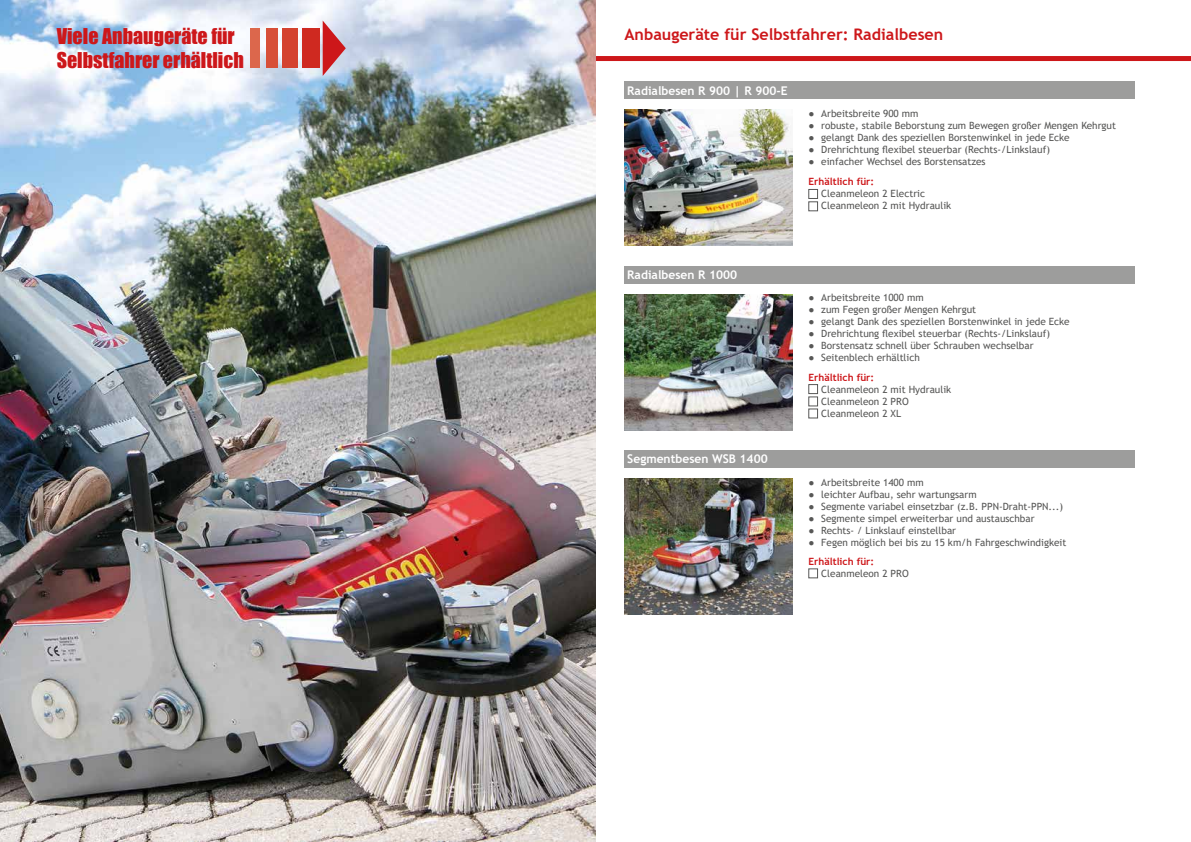
<style>
.page{position:relative;width:1191px;height:842px;background:#fff}
.page>*{position:absolute;margin:0;border:0;box-sizing:border-box;transform-origin:0 0}
.t1{font:20px/24px "Impact";color:#cd171a}
.t2{font:700 16px "Trebuchet MS";color:#cd171a}
.t3{font:700 12px "Trebuchet MS";color:#fff}
.t4{font:10px/12px "Trebuchet MS";color:#575756}
.t5{font:700 10px "Trebuchet MS";color:#cd171a}
.s1{font-weight:700}
</style>
<div class="page">
<div style="left:559px;top:56px;width:632px;height:5px;background:#cd171a"></div>
<img style="left:624px;top:110px;width:168px;height:136px">
<div style="left:624px;top:82px;width:510px;height:17px;background:#9d9d9c"></div>
<img style="left:624px;top:294px;width:168px;height:136px">
<div style="left:624px;top:266px;width:510px;height:17px;background:#9d9d9c"></div>
<div style="left:808px;top:202px;width:10px;height:9px;border:1px solid #575756"></div>
<div style="left:808px;top:189px;width:10px;height:10px;border:1px solid #575756"></div>
<img style="left:624px;top:478px;width:168px;height:136px">
<div style="left:624px;top:450px;width:510px;height:17px;background:#9d9d9c"></div>
<div style="left:808px;top:569px;width:10px;height:9px;border:1px solid #575756"></div>
<div style="left:808px;top:397px;width:10px;height:9px;border:1px solid #575756"></div>
<div style="left:808px;top:384px;width:10px;height:10px;border:1px solid #575756"></div>
<div style="left:808px;top:409px;width:10px;height:9px;border:1px solid #575756"></div>
<img style="left:0;top:0;width:595px;height:842px">
<div style="left:250px;top:28px;width:10px;height:40px;background:#dc674c"></div>
<div style="left:266px;top:28px;width:12px;height:40px;background:#d74f38"></div>
<div style="left:283px;top:28px;width:15px;height:40px;background:#d4422f"></div>
<div style="left:302px;top:28px;width:17px;height:40px;background:#cf2920"></div>
<svg style="left:323px;top:21px;width:23px;height:55px"></svg>
<h1 class="t1" style="left:57px;top:24px;width:189px">Viele Anbaugeräte für<br>Selbstfahrer erhältlich</h1>
<h2 class="t2" style="left:624px;top:24px;width:320px">Anbaugeräte für Selbstfahrer: Radialbesen</h2>
<p class="t3" style="left:627px;top:83px;width:162px">Radialbesen R 900 | R 900-E</p>
<p class="t4" style="left:808px;top:108px;width:111px">● Arbeitsbreite 900 mm</p>
<p class="t4" style="left:808px;top:120px;width:309px"><span class="s1">●</span> robuste, stabile Beborstung zum Bewegen großer Mengen Kehrgut</p>
<p class="t4" style="left:808px;top:132px;width:263px"><span class="s1">●</span> gelangt Dank des speziellen Borstenwinkel in jede Ecke</p>
<p class="t4" style="left:808px;top:144px;width:243px"><span class="s1">●</span> Drehrichtung flexibel steuerbar (Rechts-/Linkslauf)</p>
<p class="t4" style="left:808px;top:156px;width:179px"><span class="s1">●</span> einfacher Wechsel des Borstensatzes</p>
<p class="t5" style="left:808px;top:176px;width:67px">Erhältlich für:</p>
<p class="t4" style="left:821px;top:188px;width:131px">Cleanmeleon 2 Electric<br>Cleanmeleon 2 mit Hydraulik</p>
<p class="t3" style="left:627px;top:267px;width:111px">Radialbesen R 1000</p>
<p class="t3" style="left:627px;top:452px;width:142px">Segmentbesen WSB 1400</p>
<p class="t4" style="left:808px;top:292px;width:117px">● Arbeitsbreite 1000 mm</p>
<p class="t4" style="left:808px;top:304px;width:169px"><span class="s1">●</span> zum Fegen großer Mengen Kehrgut</p>
<p class="t4" style="left:808px;top:316px;width:263px"><span class="s1">●</span> gelangt Dank des speziellen Borstenwinkel in jede Ecke</p>
<p class="t4" style="left:808px;top:328px;width:243px"><span class="s1">●</span> Drehrichtung flexibel steuerbar (Rechts-/Linkslauf)</p>
<p class="t4" style="left:808px;top:340px;width:227px"><span class="s1">●</span> Borstensatz schnell über Schrauben wechselbar</p>
<p class="t4" style="left:808px;top:352px;width:113px"><span class="s1">●</span> Seitenblech erhältlich</p>
<p class="t5" style="left:808px;top:371px;width:67px">Erhältlich für:</p>
<p class="t4" style="left:821px;top:383px;width:131px">Cleanmeleon 2 mit Hydraulik<br>Cleanmeleon 2 PRO<br>Cleanmeleon 2 XL</p>
<p class="t4" style="left:808px;top:476px;width:117px">● Arbeitsbreite 1400 mm</p>
<p class="t4" style="left:808px;top:488px;width:170px"><span class="s1">●</span> leichter Aufbau, sehr wartungsarm</p>
<p class="t4" style="left:808px;top:500px;width:256px"><span class="s1">●</span> Segmente variabel einsetzbar (z.B. PPN-Draht-PPN...)</p>
<p class="t4" style="left:808px;top:512px;width:228px"><span class="s1">●</span> Segmente simpel erweiterbar und austauschbar</p>
<p class="t4" style="left:808px;top:524px;width:149px"><span class="s1">●</span> Rechts- / Linkslauf einstellbar</p>
<p class="t4" style="left:808px;top:536px;width:259px"><span class="s1">●</span> Fegen möglich bei bis zu 15 km/h Fahrgeschwindigkeit</p>
<p class="t5" style="left:808px;top:555px;width:67px">Erhältlich für:</p>
<p class="t4" style="left:821px;top:567px;width:89px">Cleanmeleon 2 PRO</p>
</div>
